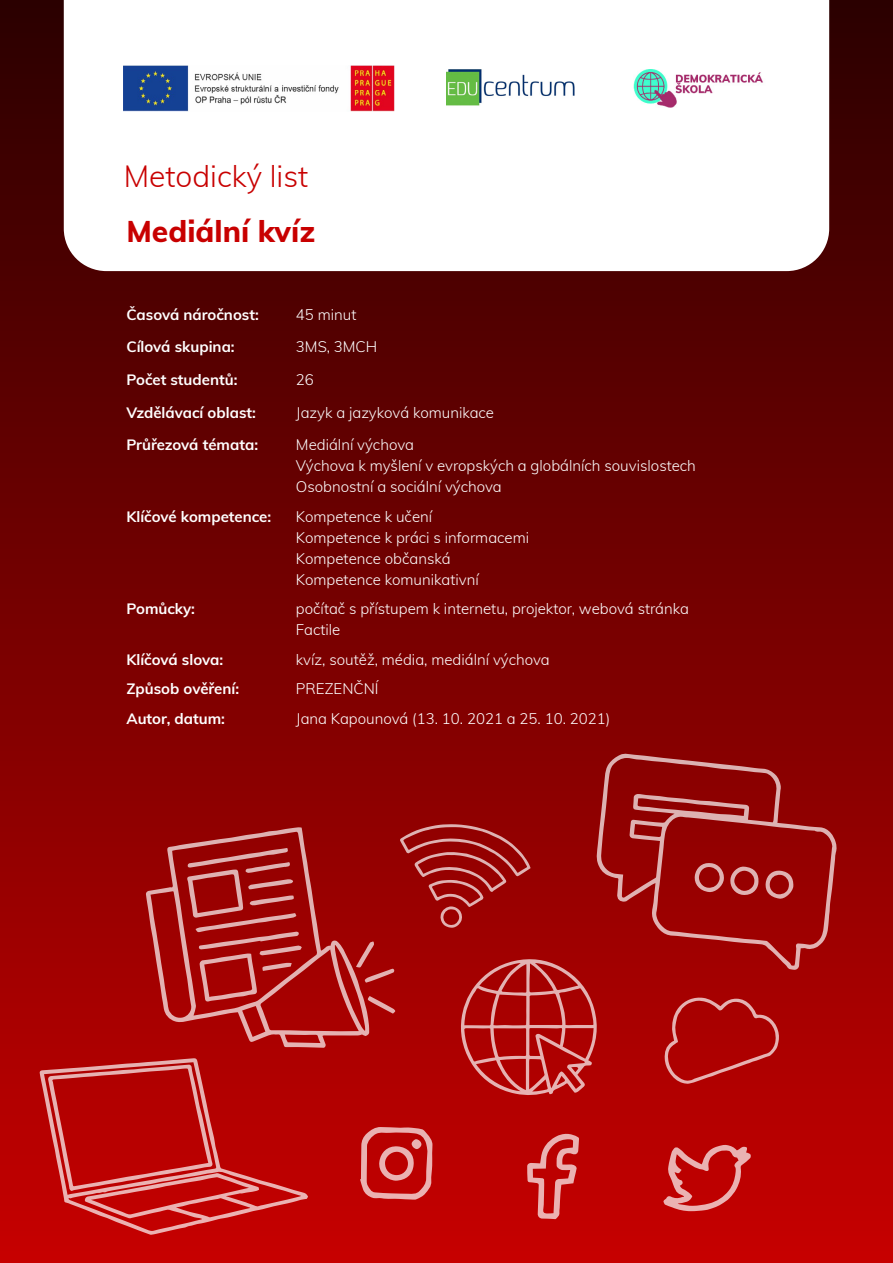
<style>
.page{position:relative;width:893px;height:1263px;background:#fff}
.page>*{position:absolute;margin:0;border:0;box-sizing:border-box;transform-origin:0 0}
.t1{font:300 30px "Muli";color:#c80000}
.t2{font:800 30px "Muli";color:#c80000}
.t3{font:300 15px/21px "Muli";color:#fff}
.t4{font:700 15px "Muli";color:#fff}
</style>
<div class="page">
<div style="left:0;top:0;width:893px;height:1263px;background:linear-gradient(to bottom,#2b0000,#c70000)"></div>
<svg style="left:64px;top:0;width:765px;height:271px"></svg>
<img style="left:124px;top:66px;width:271px;height:45px">
<img style="left:447px;top:69px;width:128px;height:39px">
<img style="left:627px;top:69px;width:143px;height:39px">
<svg style="left:40px;top:1058px;width:268px;height:177px;background:#bf1515"></svg>
<svg style="left:48px;top:1064px;width:165px;height:127px;background:#be1f1f"></svg>
<svg style="left:663px;top:1144px;width:88px;height:67px;background:#c93333"></svg>
<svg style="left:527px;top:1133px;width:52px;height:86px;background:#ca3838"></svg>
<svg style="left:360px;top:1127px;width:72px;height:73px;background:#cb3f3f"></svg>
<svg style="left:411px;top:1139px;width:11px;height:10px"></svg>
<svg style="left:453px;top:957px;width:146px;height:139px;background:#b52424"></svg>
<svg style="left:596px;top:752px;width:241px;height:218px;background:#9c1313"></svg>
<svg style="left:694px;top:862px;width:65px;height:34px;background:#ac3434"></svg>
<svg style="left:765px;top:870px;width:29px;height:29px"></svg>
<svg style="left:146px;top:827px;width:223px;height:221px;background:#a91b1b"></svg>
<svg style="left:367px;top:996px;width:28px;height:18px"></svg>
<svg style="left:356px;top:941px;width:38px;height:42px;background:#ac1d1d"></svg>
<svg style="left:187px;top:848px;width:115px;height:154px;background:#ac2828"></svg>
<svg style="left:400px;top:824px;width:131px;height:104px;background:#a11919"></svg>
<svg style="left:664px;top:997px;width:115px;height:87px;background:#b11212"></svg>
<h1 class="t1" style="left:124px;top:155px;width:186px">Metodický list</h1>
<h1 class="t2" style="left:126px;top:209px;width:190px">Mediální kvíz</h1>
<p class="t4" style="left:126px;top:303px;width:134px">Časová náročnost:</p>
<p class="t3" style="left:296px;top:303px;width:62px">45 minut</p>
<p class="t4" style="left:126px;top:336px;width:110px">Cílová skupina:</p>
<p class="t3" style="left:296px;top:336px;width:83px">3MS, 3MCH</p>
<p class="t4" style="left:126px;top:369px;width:113px">Počet studentů:</p>
<p class="t3" style="left:296px;top:368px;width:19px">26</p>
<p class="t4" style="left:126px;top:401px;width:131px">Vzdělávací oblast:</p>
<p class="t3" style="left:296px;top:401px;width:200px">Jazyk a jazyková komunikace</p>
<p class="t4" style="left:126px;top:434px;width:133px">Průřezová témata:</p>
<p class="t3" style="left:296px;top:433px;width:401px">Mediální výchova<br>Výchova k myšlení v evropských a globálních souvislostech<br>Osobnostní a sociální výchova</p>
<p class="t4" style="left:126px;top:505px;width:146px">Klíčové kompetence:</p>
<p class="t3" style="left:296px;top:505px;width:235px">Kompetence k učení<br>Kompetence k práci s informacemi<br>Kompetence občanská<br>Kompetence komunikativní</p>
<p class="t4" style="left:126px;top:598px;width:70px">Pomůcky:</p>
<p class="t3" style="left:296px;top:598px;width:394px">počítač s přístupem k internetu, projektor, webová stránka<br>Factile</p>
<p class="t4" style="left:126px;top:648px;width:98px">Klíčová slova:</p>
<p class="t3" style="left:296px;top:648px;width:255px">kvíz, soutěž, média, mediální výchova</p>
<p class="t4" style="left:126px;top:678px;width:114px">Způsob ověření:</p>
<p class="t3" style="left:296px;top:678px;width:84px">PREZENČNÍ</p>
<p class="t4" style="left:126px;top:708px;width:100px">Autor, datum:</p>
<p class="t3" style="left:296px;top:707px;width:316px">Jana Kapounová (13. 10. 2021 a 25. 10. 2021)</p>
</div>
